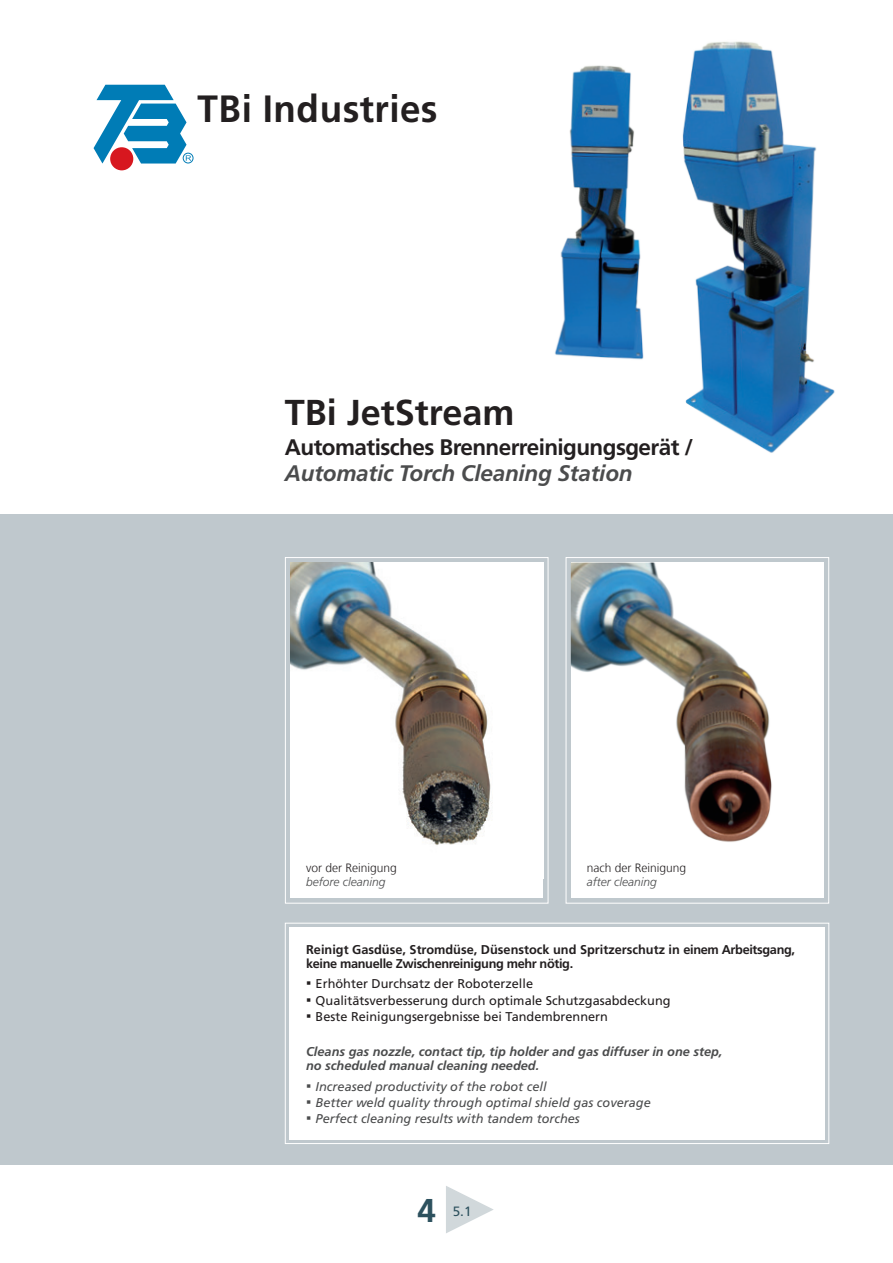
<style>
.page{position:relative;width:893px;height:1263px;background:#fff}
.page>*{position:absolute;margin:0;border:0;box-sizing:border-box;transform-origin:0 0}
.t1{font:700 37.95px "Frutiger";color:#231f20}
.t2{font:700 36px "Frutiger LT Std";color:#231f20}
.t3{font:700 33px "Frutiger LT Std";color:#2d515e}
.t4{font:700 22.5px "Frutiger LT Std";letter-spacing:-.025em;color:#231f20}
.t5{font:italic 700 22.5px "Frutiger LT Std";letter-spacing:-.01em;color:#4b4c4d}
.t6{font:13.5px "Frutiger LT Std";color:#2d515e}
.t7{font:12.75px "Frutiger LT Std";color:#231f20}
.t8{font:italic 12.75px "Frutiger LT Std";color:#4b4c4d}
.t9{font:700 12.75px/14.2px "Frutiger LT Std";letter-spacing:-.03em;color:#231f20}
.t10{font:italic 700 12.75px/14.2px "Frutiger LT Std";color:#4b4c4d}
.t11{font:300 12px "Frutiger";color:#231f20}
.t12{font:italic 300 12px "Frutiger LT Std";color:#4b4c4d}
.s1{font-family:"Arial";font-size:15px}
.s2{font-family:"Arial";font-style:normal;font-size:15px}
.s3{font-family:"Arial";font-weight:400;font-size:67.5px;color:#d1d8db}
</style>
<div class="page">
<div style="left:0;top:514px;width:893px;height:651px;background:#bfc8cd"></div>
<div style="left:285px;top:922px;width:545px;height:222px;background:#fff"></div>
<svg style="left:285px;top:557px;width:264px;height:347px"></svg>
<svg style="left:565px;top:557px;width:265px;height:347px"></svg>
<div style="left:110px;top:147px;width:23px;height:23px;background:#d7171f;border-radius:50%"></div>
<div style="left:183px;top:153px;width:11px;height:10px;border:1px solid #007cb6;border-radius:50%"></div>
<svg style="left:94px;top:85px;width:97px;height:79px"></svg>
<img style="left:290px;top:563px;width:253px;height:315px">
<img style="left:571px;top:563px;width:253px;height:328px">
<img style="left:682px;top:41px;width:153px;height:412px">
<img style="left:555px;top:65px;width:89px;height:295px">
<h1 class="t1" style="left:197px;top:87px;width:242px">TBi Industries</h1>
<h2 class="t2" style="left:285px;top:391px;width:231px">TBi JetStream</h2>
<h3 class="t4" style="left:285px;top:434px;width:410px">Automatisches Brennerreinigungsgerät /</h3>
<h3 class="t5" style="left:285px;top:459px;width:349px">Automatic Torch Cleaning Station</h3>
<p class="t11" style="left:306px;top:861px;width:92px">vor der Reinigung</p>
<p class="t12" style="left:306px;top:875px;width:81px">before cleaning</p>
<p class="t11" style="left:587px;top:861px;width:101px">nach der Reinigung</p>
<p class="t12" style="left:587px;top:875px;width:71px">after cleaning</p>
<p class="t9" style="left:306px;top:942px;width:490px">Reinigt Gasdüse, Stromdüse, Düsenstock und Spritzerschutz in einem Arbeitsgang, keine manuelle Zwischenreinigung mehr nötig.</p>
<p class="t7" style="left:306px;top:976px;width:228px"><span class="s1">▪</span> Erhöhter Durchsatz der Roboterzelle</p>
<p class="t7" style="left:306px;top:993px;width:366px"><span class="s1">▪</span> Qualitätsverbesserung durch optimale Schutzgasabdeckung</p>
<p class="t7" style="left:306px;top:1009px;width:303px"><span class="s1">▪</span> Beste Reinigungsergebnisse bei Tandembrennern</p>
<p class="t10" style="left:306px;top:1044px;width:418px">Cleans gas nozzle, contact tip, tip holder and gas diffuser in one step, no scheduled manual cleaning needed.</p>
<p class="t8" style="left:306px;top:1079px;width:242px"><span class="s2">▪</span> Increased productivity of the robot cell</p>
<p class="t8" style="left:306px;top:1095px;width:346px"><span class="s2">▪</span> Better weld quality through optimal shield gas coverage</p>
<p class="t8" style="left:306px;top:1111px;width:275px"><span class="s2">▪</span> Perfect cleaning results with tandem torches</p>
<h3 class="t3" style="left:417px;top:1191px;width:87px">4<span class="s3">►</span></h3>
<p class="t6" style="left:453px;top:1203px;width:20px">5.1</p>
</div>
